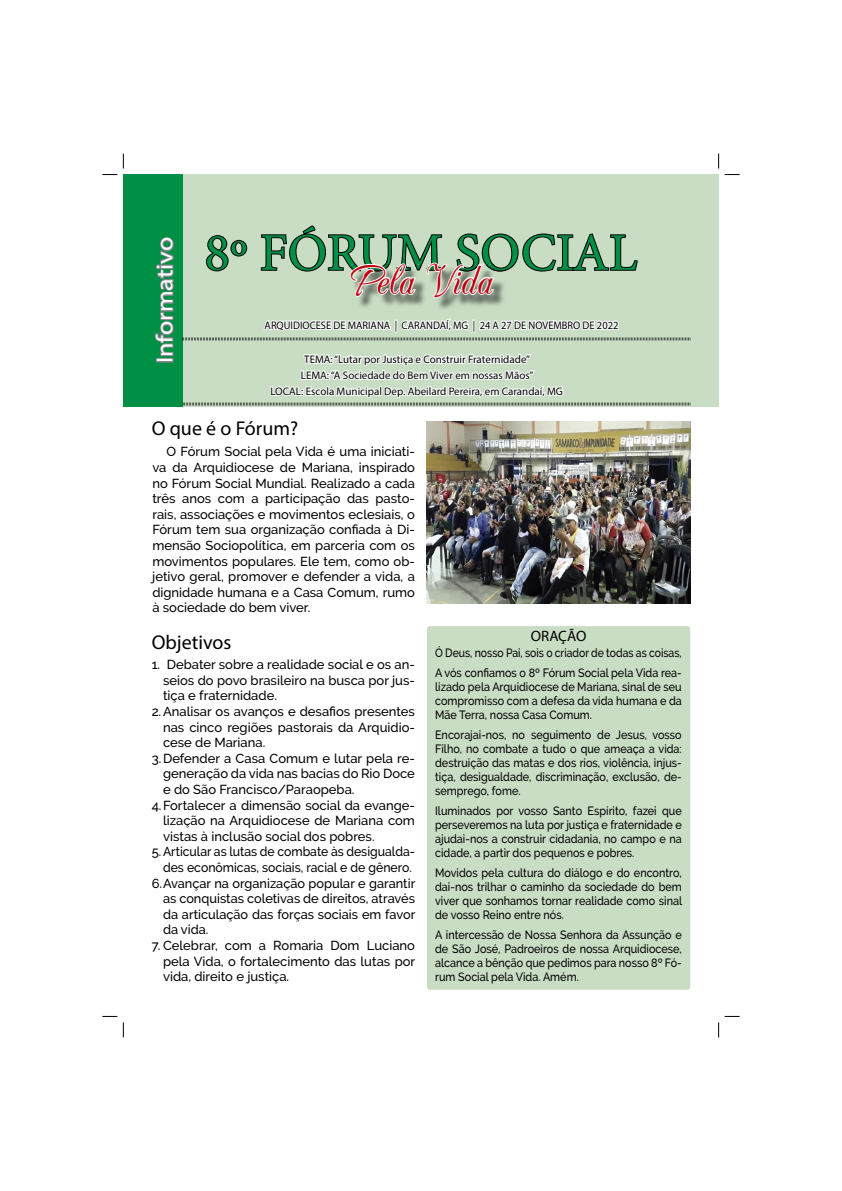
<style>
.page{position:relative;width:842px;height:1191px;background:#fff}
.page>*{position:absolute;margin:0;border:0;box-sizing:border-box;transform-origin:0 0}
.t1{font:53px "Minion Pro";color:#009045}
.t2{font:50px "CAC Champagne";color:#bf0411}
.t3{font:23px "Myriad Pro";color:#fff;scale:1.13 1}
.t4{font:20px "Myriad Pro";color:#000}
.t5{font:15px "Myriad Pro";color:#000}
.t6{font:500 13px/15.6px "Raleway";color:#000;text-align:justify}
.t7{font:500 12px/14px "Raleway";color:#000;text-align:justify;scale:.9 1}
.t8{font:500 12px/20px "Raleway";color:#000;scale:.87 1}
.t9{font:11px/16px "Myriad Pro";color:#000;text-align:center}
.t10{font:11px "Myriad Pro";color:#000;scale:.95 1}
.s1{font-family:"Allura"}
</style>
<div class="page">
<div style="left:123px;top:175px;width:596px;height:232px;background:#c8ddc4"></div>
<div style="left:427px;top:626px;width:263px;height:364px;background:#c8ddc4;border-radius:3px"></div>
<div style="left:123px;top:175px;width:60px;height:232px;background:#009045"></div>
<svg style="left:155px;top:225px;width:535px;height:181px"></svg>
<img style="left:427px;top:421px;width:263px;height:182px">
<svg style="left:102px;top:174px;width:15px;height:1px"></svg>
<svg style="left:725px;top:174px;width:15px;height:1px"></svg>
<svg style="left:102px;top:1016px;width:15px;height:1px"></svg>
<svg style="left:725px;top:1016px;width:15px;height:1px"></svg>
<svg style="left:123px;top:154px;width:1px;height:15px"></svg>
<svg style="left:123px;top:1022px;width:1px;height:15px"></svg>
<svg style="left:718px;top:154px;width:1px;height:15px"></svg>
<svg style="left:718px;top:1022px;width:1px;height:15px"></svg>
<h3 class="t3" style="left:153px;top:363px;width:113px;rotate:-90deg">Informativo</h3>
<h1 class="t1" style="left:205px;top:226px;width:434px">8º FÓRUM SOCIAL</h1>
<h2 class="t2" style="left:350px;top:247px;width:144px"><span class="s1">P</span>ela Vida</h2>
<p class="t10" style="left:265px;top:320px;width:374px">ARQUIDIOCESE DE MARIANA | CARANDAÍ, MG | 24 A 27 DE NOVEMBRO DE 2022</p>
<p class="t9" style="left:270px;top:352px;width:294px">TEMA: “Lutar por Justiça e Construir Fraternidade”<br>LEMA: “A Sociedade do Bem Viver em nossas Mãos’’<br>LOCAL: Escola Municipal Dep. Abeilard Pereira, em Carandaí, MG</p>
<h3 class="t4" style="left:152px;top:418px;width:148px">O que é o Fórum?</h3>
<p class="t6" style="left:152px;top:444px;width:264px;text-indent:14px">O Fórum Social pela Vida é uma iniciati&shy;va da Arquidiocese de Mariana, inspirado no Fórum Social Mundial. Realizado a cada três anos com a participação das pasto&shy;rais, associações e movimentos eclesiais, o Fórum tem sua organização confiada à Di&shy;mensão Sociopolítica, em parceria com os movimentos populares. Ele tem, como ob&shy;jetivo geral, promover e defender a vida, a dignidade humana e a Casa Comum, rumo à sociedade do bem viver.</p>
<h3 class="t4" style="left:152px;top:632px;width:81px">Objetivos</h3>
<p class="t6" style="left:163px;top:657px;width:253px;text-indent:-11px">1. Debater sobre a realidade social e os an&shy;seios do povo brasileiro na busca por jus&shy;tiça e fraternidade.</p>
<p class="t6" style="left:163px;top:704px;width:253px;text-indent:-11px">2. Analisar os avanços e desafios presentes nas cinco regiões pastorais da Arquidio&shy;cese de Mariana.</p>
<p class="t6" style="left:163px;top:750px;width:253px;text-indent:-11px">3. Defender a Casa Comum e lutar pela re&shy;generação da vida nas bacias do Rio Doce e do São Francisco/Paraopeba.</p>
<p class="t6" style="left:163px;top:797px;width:253px;text-indent:-11px">4. Fortalecer a dimensão social da evange&shy;lização na Arquidiocese de Mariana com vistas à inclusão social dos pobres.</p>
<p class="t6" style="left:152px;top:844px;width:265px;text-align:right">5. Articular as lutas de combate às desigualda&shy;des econômicas, sociais, racial e de gênero.</p>
<p class="t6" style="left:163px;top:875px;width:254px;text-indent:-11px">6. Avançar na organização popular e garantir as conquistas coletivas de direitos, através da articulação das forças sociais em favor da vida.</p>
<p class="t6" style="left:163px;top:938px;width:254px;text-indent:-11px">7. Celebrar, com a Romaria Dom Luciano pela Vida, o fortalecimento das lutas por vida, direito e justiça.</p>
<p class="t5" style="left:531px;top:628px;width:57px">ORAÇÃO</p>
<p class="t8" style="left:435px;top:643px;width:285px">Ó Deus, nosso Pai, sois o criador de todas as coisas,<br>A vós confiamos o 8º Fórum Social pela Vida rea-</p>
<p class="t7" style="left:435px;top:680px;width:276px">lizado pela Arquidiocese de Mariana, sinal de seu compromisso com a defesa da vida humana e da Mãe Terra, nossa Casa Comum.</p>
<p class="t7" style="left:435px;top:728px;width:276px">Encorajai-nos, no seguimento de Jesus, vosso Filho, no combate a tudo o que ameaça a vida: destruição das matas e dos rios, violência, injus&shy;tiça, desigualdade, discriminação, exclusão, de&shy;semprego, fome.</p>
<p class="t7" style="left:435px;top:804px;width:276px">Iluminados por vosso Santo Espírito, fazei que perseveremos na luta por justiça e fraternidade e ajudai-nos a construir cidadania, no campo e na cidade, a partir dos pequenos e pobres.</p>
<p class="t7" style="left:435px;top:866px;width:276px">Movidos pela cultura do diálogo e do encontro, dai-nos trilhar o caminho da sociedade do bem viver que sonhamos tornar realidade como sinal de vosso Reino entre nós.</p>
<p class="t7" style="left:435px;top:928px;width:276px">A intercessão de Nossa Senhora da Assunção e de São José, Padroeiros de nossa Arquidiocese, alcance a bênção que pedimos para nosso 8º Fó&shy;rum Social pela Vida. Amém.</p>
</div>
